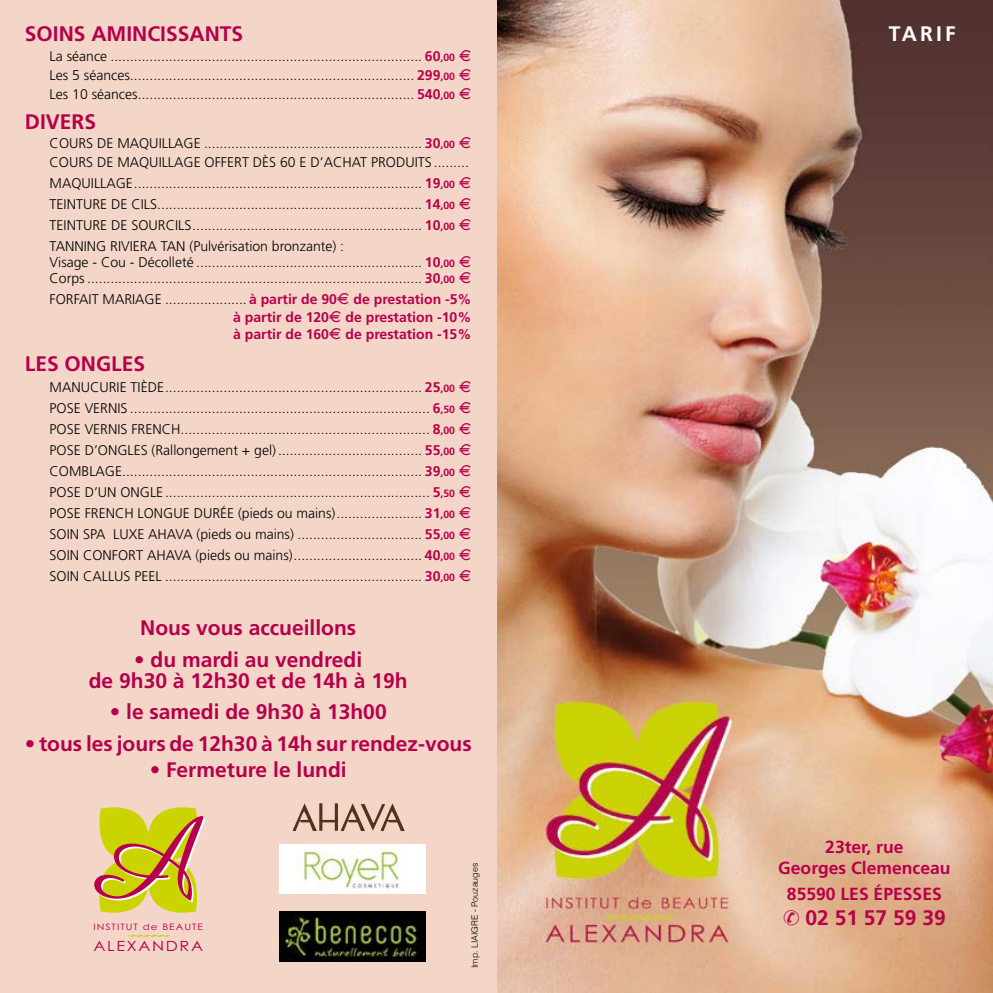
<style>
.page{position:relative;width:993px;height:993px;background:#fff}
.page>*{position:absolute;margin:0;border:0;box-sizing:border-box;transform-origin:0 0}
.t1{font:700 21px/21px "Frutiger";color:#b6004b;text-align:center}
.t2{font:700 21px "Frutiger";letter-spacing:.15em;color:#fff}
.t3{font:700 17.5px/21px "Frutiger";color:#b6004b;text-align:center}
.t4{font:300 14px/21px "Frutiger";color:#000;text-align:justify}
.t5{font:700 14px/17.5px "Frutiger";color:#b6004b;text-align:justify}
.t6{font:14px "Century Gothic";letter-spacing:.1em;color:#b6004b;scale:1.16 1}
.t7{font:8.92px "Century Gothic";letter-spacing:.1em;color:#b6004b;scale:1.16 1}
.t8{font:300 8.75px "Helvetica";color:#000}
.s1{font-weight:700;color:#b6004b}
.s2{font-weight:700;font-size:10.5px;color:#b6004b}
.s3{font-family:"Eurofont";font-weight:400;color:#b6004b}
.s4{font-weight:300;color:#000}
.s5{font-family:"Eurofont";font-weight:400}
</style>
<div class="page">
<img style="left:496px;top:0;width:496px;height:992px">
<div style="left:0;top:0;width:496px;height:992px;background:#f3d6c8"></div>
<svg style="left:293px;top:803px;width:111px;height:27px;background:#c4a595"></svg>
<svg style="left:128px;top:934px;width:42px;height:2px"></svg>
<svg style="left:94px;top:807px;width:111px;height:110px;background:#d4b64a"></svg>
<img style="left:279px;top:910px;width:146px;height:50px">
<img style="left:279px;top:843px;width:146px;height:49px">
<svg style="left:783px;top:909px;width:15px;height:15px"></svg>
<h1 class="t1" style="left:25px;top:23px;width:220px">SOINS AMINCISSANTS</h1>
<p class="t4" style="left:50px;top:46px;width:423px;line-height:19.2px">La séance ................................................................................ <span class="s1">60</span><span class="s2">,00</span> <span class="s3">E </span>Les 5 séances......................................................................... <span class="s1">299</span><span class="s2">,00</span> <span class="s3">E </span>Les 10 séances....................................................................... <span class="s1">540</span><span class="s2">,00</span> <span class="s3">E</span></p>
<h1 class="t1" style="left:25px;top:111px;width:73px">DIVERS</h1>
<p class="t4" style="left:50px;top:134px;width:423px;line-height:19.2px">COURS DE MAQUILLAGE ........................................................ <span class="s1">30</span><span class="s2">,00</span> <span class="s3">E<br></span>COURS DE MAQUILLAGE OFFERT DÈS 60 E D’ACHAT PRODUITS .........</p>
<p class="t4" style="left:50px;top:173px;width:423px">MAQUILLAGE.......................................................................... <span class="s1">19</span><span class="s2">,00</span> <span class="s3">E </span>TEINTURE DE CILS.................................................................... <span class="s1">14</span><span class="s2">,00</span> <span class="s3">E </span>TEINTURE DE SOURCILS........................................................... <span class="s1">10</span><span class="s2">,00</span> <span class="s3">E </span>TANNING RIVIERA TAN (Pulvérisation bronzante) :</p>
<p class="t4" style="left:50px;top:254px;width:423px;line-height:15.8px">Visage - Cou - Décolleté .......................................................... <span class="s1">10</span><span class="s2">,00</span> <span class="s3">E<br></span>Corps ...................................................................................... <span class="s1">30</span><span class="s2">,00</span> <span class="s3">E</span></p>
<p class="t5" style="left:233px;top:290px;width:240px;text-indent:-183px"><span class="s4">FORFAIT MARIAGE .....................</span> à partir de 90<span class="s5">E</span> de prestation -5% à partir de 120<span class="s5">E</span> de prestation -10% à partir de 160<span class="s5">E</span> de prestation -15%</p>
<h1 class="t1" style="left:25px;top:352px;width:122px">LES ONGLES</h1>
<p class="t4" style="left:50px;top:376px;width:423px">MANUCURIE TIÈDE.................................................................. <span class="s1">25</span><span class="s2">,00</span> <span class="s3">E </span>POSE VERNIS ............................................................................. <span class="s1">6</span><span class="s2">,50</span> <span class="s3">E </span>POSE VERNIS FRENCH................................................................ <span class="s1">8</span><span class="s2">,00</span> <span class="s3">E </span>POSE D’ONGLES (Rallongement + gel) ..................................... <span class="s1">55</span><span class="s2">,00</span> <span class="s3">E </span>COMBLAGE............................................................................. <span class="s1">39</span><span class="s2">,00</span> <span class="s3">E </span>POSE D’UN ONGLE.................................................................... <span class="s1">5</span><span class="s2">,50</span> <span class="s3">E </span>POSE FRENCH LONGUE DURÉE (pieds ou mains)...................... <span class="s1">31</span><span class="s2">,00</span> <span class="s3">E </span>SOIN SPA LUXE AHAVA (pieds ou mains) ................................ <span class="s1">55</span><span class="s2">,00</span> <span class="s3">E </span>SOIN CONFORT AHAVA (pieds ou mains)................................. <span class="s1">40</span><span class="s2">,00</span> <span class="s3">E </span>SOIN CALLUS PEEL .................................................................. <span class="s1">30</span><span class="s2">,00</span> <span class="s3">E</span></p>
<h1 class="t1" style="left:140px;top:617px;width:217px">Nous vous accueillons</h1>
<h1 class="t1" style="left:89px;top:648px;width:320px">• du mardi au vendredi<br>de 9h30 à 12h30 et de 14h à 19h</h1>
<h1 class="t1" style="left:110px;top:701px;width:278px">• le samedi de 9h30 à 13h00</h1>
<h1 class="t1" style="left:25px;top:732px;width:448px">• tous les jours de 12h30 à 14h sur rendez-vous</h1>
<h1 class="t1" style="left:150px;top:758px;width:198px">• Fermeture le lundi</h1>
<p class="t7" style="left:93px;top:921px;width:96px">INSTITUT de BEAUTE</p>
<p class="t6" style="left:94px;top:936px;width:96px">ALEXANDRA</p>
<p class="t8" style="left:467px;top:967px;width:107px;rotate:-90deg">Imp. LIAIGRE - Pouzauges</p>
<h1 class="t2" style="left:888px;top:22px;width:68px">TARIF</h1>
<p class="t3" style="left:778px;top:836px;width:174px">23ter, rue<br>Georges Clemenceau</p>
<p class="t3" style="left:786px;top:882px;width:156px">85590 LES ÉPESSES</p>
<h1 class="t1" style="left:805px;top:906px;width:142px">02 51 57 59 39</h1>
</div>
